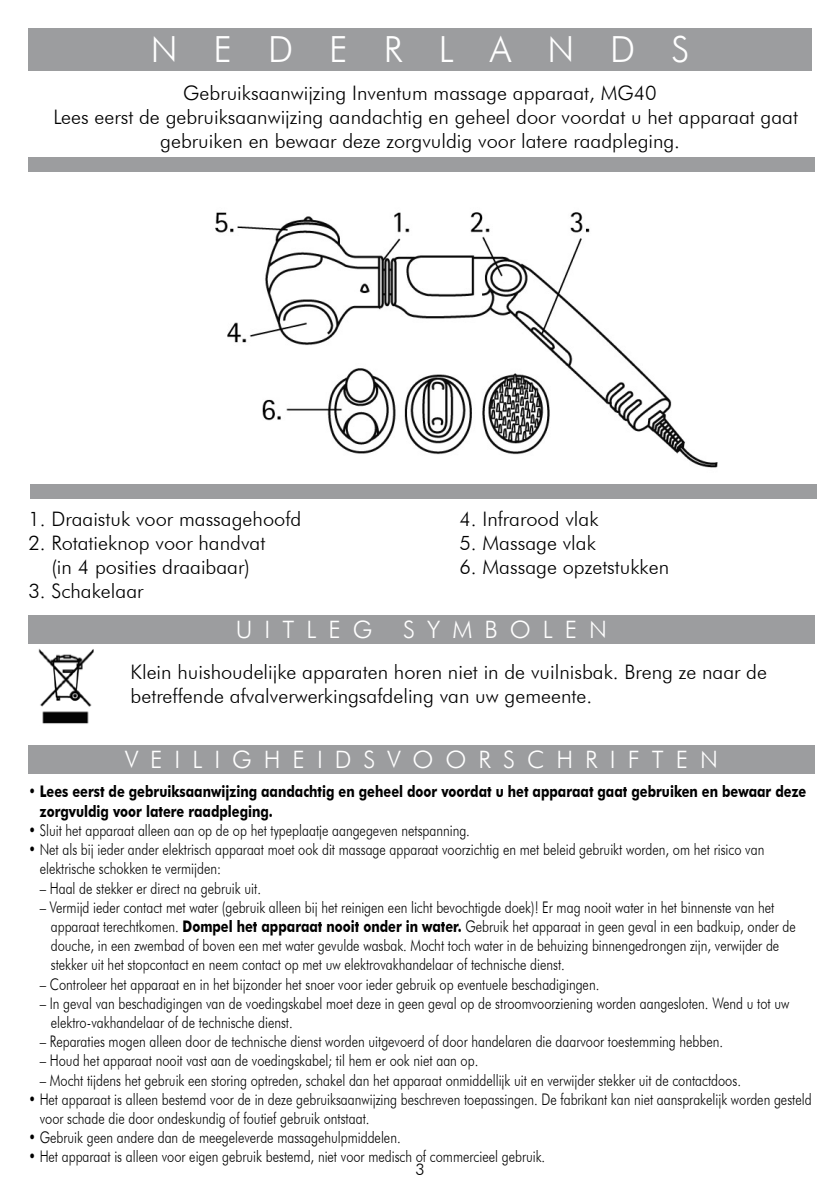
<style>
.page{position:relative;width:840px;height:1191px;background:#fff}
.page>*{position:absolute;margin:0;border:0;box-sizing:border-box;transform-origin:0 0}
.t1{font:300 36px "Futura BT";letter-spacing:1em;color:#fff}
.t2{font:300 24px "Futura BT";letter-spacing:.5em;color:#fff}
.t3{font:300 20px/24px "Futura BT";color:#000;text-align:center}
.t4{font:300 16px/19.2px "Futura BT";color:#000;scale:.8 1}
.t5{font:700 16px/19.2px "Futura BT";color:#000;scale:.8 1}
.t6{font:300 16px "Futura BT";color:#000}
.s1{font-weight:700}
</style>
<div class="page">
<div style="left:28px;top:28px;width:783px;height:43px;background:#9c9d9f"></div>
<div style="left:28px;top:745px;width:786px;height:29px;background:#9c9d9f"></div>
<img style="left:38px;top:648px;width:55px;height:76px">
<div style="left:28px;top:615px;width:786px;height:28px;background:#9c9d9f"></div>
<div style="left:28px;top:158px;width:786px;height:14px;background:#9c9d9f"></div>
<img style="left:215px;top:212px;width:502px;height:256px">
<div style="left:30px;top:484px;width:785px;height:14px;background:#9c9d9f"></div>
<h1 class="t1" style="left:151px;top:27px;width:540px">NEDERLANDS</h1>
<p class="t3" style="left:53px;top:81px;width:745px">Gebruiksaanwijzing Inventum massage apparaat, MG40<br>Lees eerst de gebruiksaanwijzing aandachtig en geheel door voordat u het apparaat gaat gebruiken en bewaar deze zorgvuldig voor latere raadpleging.</p>
<p class="t3" style="left:28px;top:506px;width:274px">1. Draaistuk voor massagehoofd</p>
<p class="t3" style="left:28px;top:530px;width:238px">2. Rotatieknop voor handvat (in 4 posities draaibaar)</p>
<p class="t3" style="left:28px;top:578px;width:116px">3. Schakelaar</p>
<p class="t3" style="left:459px;top:506px;width:140px">4. Infrarood vlak</p>
<p class="t3" style="left:459px;top:530px;width:138px">5. Massage vlak</p>
<p class="t3" style="left:459px;top:554px;width:211px">6. Massage opzetstukken</p>
<h2 class="t2" style="left:236px;top:614px;width:138px">UITLEG</h2>
<h2 class="t2" style="left:403px;top:614px;width:205px">SYMBOLEN</h2>
<p class="t3" style="left:130px;top:659px;width:637px;text-align:left">Klein huishoudelijke apparaten horen niet in de vuilnisbak. Breng ze naar de betreffende afvalverwerkingsafdeling van uw gemeente.</p>
<h2 class="t2" style="left:125px;top:745px;width:594px">VEILIGHEIDSVOORSCHRIFTEN</h2>
<p class="t5" style="left:40px;top:782px;width:959px;text-indent:-11px">• Lees eerst de gebruiksaanwijzing aandachtig en geheel door voordat u het apparaat gaat gebruiken en bewaar deze zorgvuldig voor latere raadpleging.</p>
<p class="t4" style="left:28px;top:820px;width:553px">• Sluit het apparaat alleen aan op de op het typeplaatje aangegeven netspanning.</p>
<p class="t4" style="left:40px;top:839px;width:906px;text-indent:-11px">• Net als bij ieder ander elektrisch apparaat moet ook dit massage apparaat voorzichtig en met beleid gebruikt worden, om het risico van elektrische schokken te vermijden:</p>
<p class="t4" style="left:40px;top:878px;width:278px">– Haal de stekker er direct na gebruik uit.</p>
<p class="t4" style="left:51px;top:897px;width:932px;text-indent:-11px">– Vermijd ieder contact met water (gebruik alleen bij het reinigen een licht bevochtigde doek)! Er mag nooit water in het binnenste van het apparaat terechtkomen. <span class="s1">Dompel het apparaat nooit onder in water.</span> Gebruik het apparaat in geen geval in een badkuip, onder de douche, in een zwembad of boven een met water gevulde wasbak. Mocht toch water in de behuizing binnengedrongen zijn, verwijder de stekker uit het stopcontact en neem contact op met uw elektrovakhandelaar of technische dienst.</p>
<p class="t4" style="left:40px;top:974px;width:700px">– Controleer het apparaat en in het bijzonder het snoer voor ieder gebruik op eventuele beschadigingen.</p>
<p class="t4" style="left:51px;top:993px;width:924px;text-indent:-11px">– In geval van beschadigingen van de voedingskabel moet deze in geen geval op de stroomvoorziening worden aangesloten. Wend u tot uw elektro-vakhandelaar of de technische dienst.</p>
<p class="t4" style="left:40px;top:1031px;width:855px">– Reparaties mogen alleen door de technische dienst worden uitgevoerd of door handelaren die daarvoor toestemming hebben.</p>
<p class="t4" style="left:40px;top:1051px;width:549px">– Houd het apparaat nooit vast aan de voedingskabel; til hem er ook niet aan op.</p>
<p class="t4" style="left:40px;top:1070px;width:877px">– Mocht tijdens het gebruik een storing optreden, schakel dan het apparaat onmiddellijk uit en verwijder stekker uit de contactdoos.</p>
<p class="t4" style="left:40px;top:1089px;width:965px;text-indent:-11px">• Het apparaat is alleen bestemd voor de in deze gebruiksaanwijzing beschreven toepassingen. De fabrikant kan niet aansprakelijk worden gesteld voor schade die door ondeskundig of foutief gebruik ontstaat.</p>
<p class="t4" style="left:28px;top:1127px;width:466px">• Gebruik geen andere dan de meegeleverde massagehulpmiddelen.</p>
<p class="t4" style="left:28px;top:1147px;width:647px">• Het apparaat is alleen voor eigen gebruik bestemd, niet voor medisch of commercieel gebruik.</p>
<p class="t6" style="left:415px;top:1159px;width:11px">3</p>
</div>
